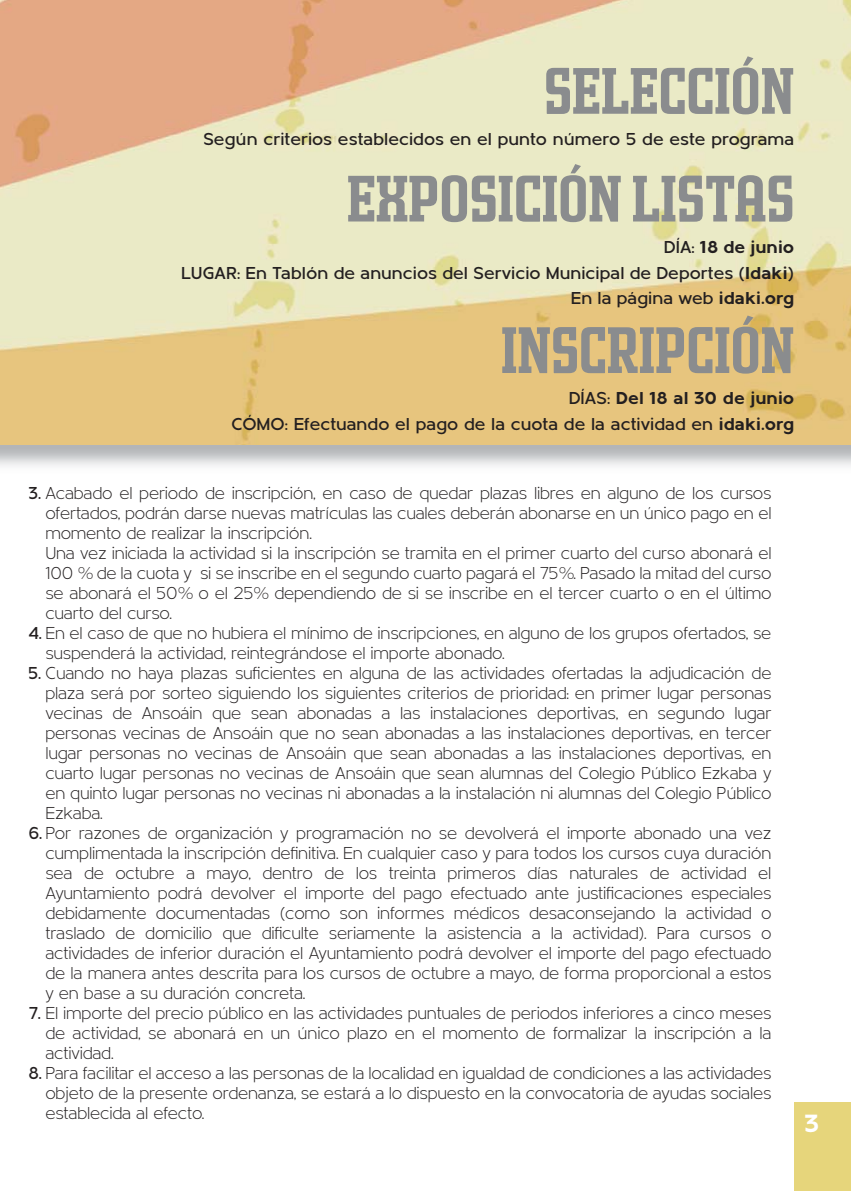
<style>
.page{position:relative;width:851px;height:1191px;background:#fff}
.page>*{position:absolute;margin:0;border:0;box-sizing:border-box;transform-origin:0 0}
.t1{font:700 66px "Morgan Poster Avec";color:#8a8c8e}
.t2{font:700 26px "Metrisch";color:#fff}
.t3{font:300 18px/20px "Metrisch";letter-spacing:-.015em;color:#231f20;text-align:justify;scale:.95 1}
.t4{font:500 18px/25.6px "Metrisch";color:#231f20;text-align:right}
.s1{font-weight:700}
.s2{font-weight:500}
</style>
<div class="page">
<img style="left:0;top:0;width:850px;height:444px">
<div style="left:794px;top:1102px;width:56px;height:89px;background:#e6d57b"></div>
<h1 class="t1" style="left:544px;top:52px;width:252px">SELECCIÓN</h1>
<p class="t4" style="left:203px;top:128px;width:592px">Según criterios establecidos en el punto número 5 de este programa</p>
<h1 class="t1" style="left:347px;top:160px;width:449px">EXPOSICIÓN LISTAS</h1>
<p class="t4" style="left:181px;top:236px;width:614px">DÍA: <span class="s1">18 de junio<br></span>LUGAR: En Tablón de anuncios del Servicio Municipal de Deportes (<span class="s1">Idaki</span>)<br>En la página web <span class="s1">idaki.org</span></p>
<h1 class="t1" style="left:501px;top:311px;width:295px">INSCRIPCIÓN</h1>
<p class="t4" style="left:231px;top:388px;width:564px">DÍAS: <span class="s1">Del 18 al 30 de junio<br></span>CÓMO: Efectuando el pago de la cuota de la actividad en <span class="s1">idaki.org</span></p>
<p class="t3" style="left:45px;top:485px;width:765px;text-align:left;text-indent:-17px"><span class="s2">3.</span> Acabado el periodo de inscripción, en caso de quedar plazas libres en alguno de los cursos ofertados, podrán darse nuevas matrículas las cuales deberán abonarse en un único pago en el momento de realizar la inscripción.<br>Una vez iniciada la actividad si la inscripción se tramita en el primer cuarto del curso abonará el 100 % de la cuota y si se inscribe en el segundo cuarto pagará el 75%. Pasado la mitad del curso se abonará el 50% o el 25% dependiendo de si se inscribe en el tercer cuarto o en el último cuarto del curso.</p>
<p class="t3" style="left:45px;top:625px;width:765px;text-indent:-17px"><span class="s2">4.</span> En el caso de que no hubiera el mínimo de inscripciones, en alguno de los grupos ofertados, se suspenderá la actividad, reintegrándose el importe abonado.</p>
<p class="t3" style="left:45px;top:665px;width:766px;text-indent:-17px"><span class="s2">5.</span> Cuando no haya plazas suficientes en alguna de las actividades ofertadas la adjudicación de plaza será por sorteo siguiendo los siguientes criterios de prioridad: en primer lugar personas vecinas de Ansoáin que sean abonadas a las instalaciones deportivas, en segundo lugar personas vecinas de Ansoáin que no sean abonadas a las instalaciones deportivas, en tercer lugar personas no vecinas de Ansoáin que sean abonadas a las instalaciones deportivas, en cuarto lugar personas no vecinas de Ansoáin que sean alumnas del Colegio Público Ezkaba y en quinto lugar personas no vecinas ni abonadas a la instalación ni alumnas del Colegio Público Ezkaba.</p>
<p class="t3" style="left:45px;top:825px;width:765px;text-indent:-17px"><span class="s2">6.</span> Por razones de organización y programación no se devolverá el importe abonado una vez cumplimentada la inscripción definitiva. En cualquier caso y para todos los cursos cuya duración sea de octubre a mayo, dentro de los treinta primeros días naturales de actividad el Ayuntamiento podrá devolver el importe del pago efectuado ante justificaciones especiales debidamente documentadas (como son informes médicos desaconsejando la actividad o traslado de domicilio que dificulte seriamente la asistencia a la actividad). Para cursos o actividades de inferior duración el Ayuntamiento podrá devolver el importe del pago efectuado de la manera antes descrita para los cursos de octubre a mayo, de forma proporcional a estos y en base a su duración concreta.</p>
<p class="t3" style="left:45px;top:1005px;width:765px;text-indent:-17px"><span class="s2">7.</span> El importe del precio público en las actividades puntuales de periodos inferiores a cinco meses de actividad, se abonará en un único plazo en el momento de formalizar la inscripción a la actividad.</p>
<p class="t3" style="left:45px;top:1065px;width:765px;text-indent:-17px"><span class="s2">8.</span> Para facilitar el acceso a las personas de la localidad en igualdad de condiciones a las actividades objeto de la presente ordenanza, se estará a lo dispuesto en la convocatoria de ayudas sociales establecida al efecto.</p>
<h2 class="t2" style="left:804px;top:1113px;width:17px">3</h2>
</div>
